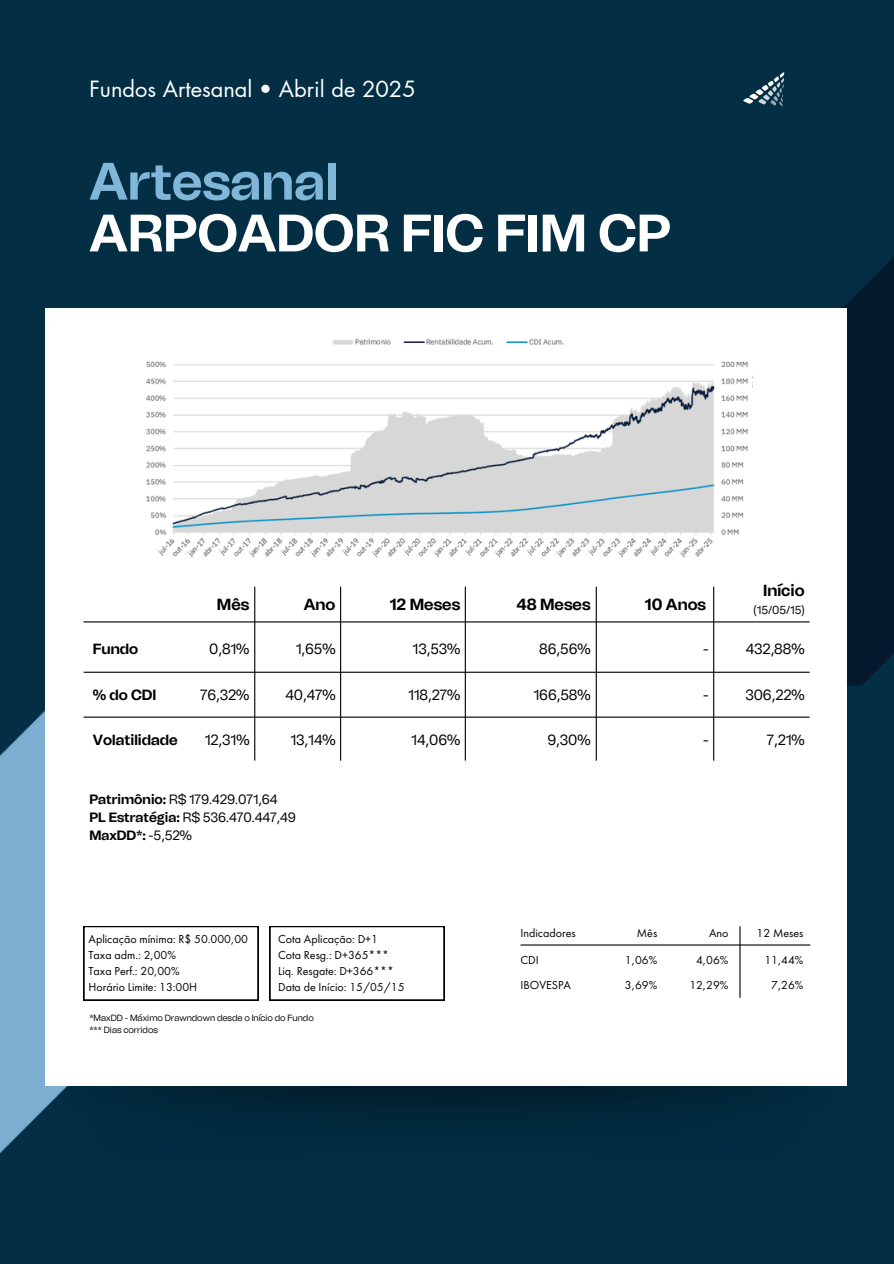
<style>
.page{position:relative;width:894px;height:1264px;background:#fff}
.page>*{position:absolute;margin:0;border:0;box-sizing:border-box;transform-origin:0 0}
.t1{font:700 52.5px/51.8px "Tomato Grotesk";color:#fff}
.t2{font:21.9px "Futura LT Pro";color:#fff}
.t3{font:700 16.05px "Tomato Grotesk";color:#000}
.t4{font:14.7px "Tomato Grotesk";color:#000}
.t5{font:700 14.7px "Tomato Grotesk";color:#000}
.t6{font:13.5px/18px "Tomato Grotesk";color:#000}
.t7{font:12px "Futura PT";color:#000}
.t8{font:11.55px "Tomato Grotesk";color:#000}
.t9{font:9px "Tomato Grotesk";color:#000}
.s1{color:#80b6d8}
.s2{font-weight:700}
</style>
<div class="page">
<div style="left:0;top:0;width:893px;height:1263px;background:#032e44"></div>
<img style="left:0;top:72px;width:893px;height:1082px">
<div style="left:45px;top:308px;width:801px;height:777px;background:#fff"></div>
<hr style="left:254px;top:586px;width:1px;height:174px;background:#000">
<hr style="left:340px;top:586px;width:1px;height:174px;background:#000">
<hr style="left:464px;top:586px;width:2px;height:174px;background:#000">
<hr style="left:595px;top:586px;width:1px;height:174px;background:#000">
<hr style="left:713px;top:586px;width:1px;height:174px;background:#000">
<hr style="left:84px;top:671px;width:725px;height:1px;background:#000">
<hr style="left:84px;top:716px;width:725px;height:1px;background:#000">
<hr style="left:84px;top:621px;width:725px;height:1px;background:#000">
<svg style="left:84px;top:926px;width:174px;height:74px"></svg>
<svg style="left:269px;top:926px;width:175px;height:74px"></svg>
<svg style="left:743px;top:72px;width:41px;height:35px"></svg>
<hr style="left:739px;top:926px;width:1px;height:71px;background:#000">
<hr style="left:520px;top:944px;width:290px;height:1px;background:#000">
<img style="left:145px;top:338px;width:603px;height:220px">
<p class="t2" style="left:89px;top:79px;width:328px">Fundos Artesanal • Abril de 2025</p>
<p class="t1" style="left:89px;top:155px;width:583px"><span class="s1">Artesanal<br></span>ARPOADOR FIC FIM CP</p>
<p class="t5" style="left:93px;top:639px;width:47px">Fundo</p>
<p class="t5" style="left:93px;top:685px;width:65px">% do CDI</p>
<p class="t5" style="left:93px;top:730px;width:86px">Volatilidade</p>
<h3 class="t3" style="left:217px;top:594px;width:34px">Mês</h3>
<h3 class="t4" style="left:209px;top:640px;width:42px">0,81%</h3>
<h3 class="t4" style="left:200px;top:685px;width:51px">76,32%</h3>
<h3 class="t4" style="left:205px;top:730px;width:46px">12,31%</h3>
<p class="t3" style="left:304px;top:594px;width:33px">Ano</p>
<h3 class="t4" style="left:296px;top:640px;width:41px">1,65%</h3>
<h4 class="t4" style="left:285px;top:685px;width:52px">40,47%</h4>
<h4 class="t4" style="left:290px;top:730px;width:47px">13,14%</h4>
<h4 class="t6" style="left:89px;top:790px;width:208px"><span class="s2">Patrimônio:</span> R$ 179.429.071,64<br><span class="s2">PL Estratégia:</span> R$ 536.470.447,49<br><span class="s2">MaxDD*:</span> -5,52%</h4>
<h4 class="t3" style="left:390px;top:594px;width:72px">12 Meses</h4>
<h4 class="t3" style="left:516px;top:594px;width:76px">48 Meses</h4>
<p class="t3" style="left:644px;top:594px;width:63px">10 Anos</p>
<h4 class="t4" style="left:412px;top:640px;width:49px">13,53%</h4>
<p class="t4" style="left:539px;top:640px;width:53px">86,56%</p>
<h3 class="t4" style="left:703px;top:640px;width:7px">-</h3>
<h4 class="t4" style="left:408px;top:685px;width:54px">118,27%</h4>
<h4 class="t4" style="left:411px;top:730px;width:50px">14,06%</h4>
<h4 class="t4" style="left:533px;top:685px;width:59px">166,58%</h4>
<h4 class="t4" style="left:547px;top:730px;width:45px">9,30%</h4>
<p class="t4" style="left:703px;top:685px;width:7px">-</p>
<h4 class="t4" style="left:703px;top:730px;width:7px">-</h4>
<h5 class="t3" style="left:762px;top:580px;width:43px">Início</h5>
<p class="t8" style="left:753px;top:603px;width:52px">(15/05/15)</p>
<p class="t4" style="left:745px;top:640px;width:60px">432,88%</p>
<h3 class="t4" style="left:745px;top:685px;width:61px">306,22%</h3>
<h4 class="t4" style="left:766px;top:730px;width:39px">7,21%</h4>
<p class="t7" style="left:88px;top:931px;width:161px">Aplicação mínima: R$ 50.000,00</p>
<p class="t7" style="left:88px;top:947px;width:89px">Taxa adm.: 2,00%</p>
<p class="t7" style="left:88px;top:963px;width:93px">Taxa Perf.: 20,00%</p>
<h3 class="t7" style="left:88px;top:979px;width:110px">Horário Limite: 13:00H</h3>
<h4 class="t7" style="left:278px;top:931px;width:101px">Cota Aplicação: D+1</h4>
<h4 class="t7" style="left:278px;top:947px;width:112px">Cota Resg.: D+365***</h4>
<p class="t7" style="left:278px;top:963px;width:117px">Liq. Resgate: D+366***</p>
<h4 class="t7" style="left:278px;top:979px;width:128px">Data de Início: 15/05/15</h4>
<p class="t9" style="left:89px;top:1012px;width:226px">*MaxDD - Máximo Drawndown desde o Início do Fundo</p>
<p class="t9" style="left:89px;top:1024px;width:70px">*** Dias corridos</p>
<p class="t7" style="left:520px;top:925px;width:57px">Indicadores</p>
<p class="t7" style="left:520px;top:951px;width:20px">CDI</p>
<p class="t7" style="left:520px;top:976px;width:52px">IBOVESPA</p>
<p class="t7" style="left:636px;top:925px;width:22px">Mês</p>
<p class="t7" style="left:624px;top:951px;width:34px">1,06%</p>
<p class="t7" style="left:624px;top:976px;width:34px">3,69%</p>
<p class="t7" style="left:708px;top:925px;width:21px">Ano</p>
<p class="t7" style="left:696px;top:951px;width:34px">4,06%</p>
<p class="t7" style="left:689px;top:976px;width:41px">12,29%</p>
<p class="t7" style="left:756px;top:925px;width:48px">12 Meses</p>
<p class="t7" style="left:764px;top:951px;width:41px">11,44%</p>
<p class="t7" style="left:771px;top:976px;width:34px">7,26%</p>
</div>
